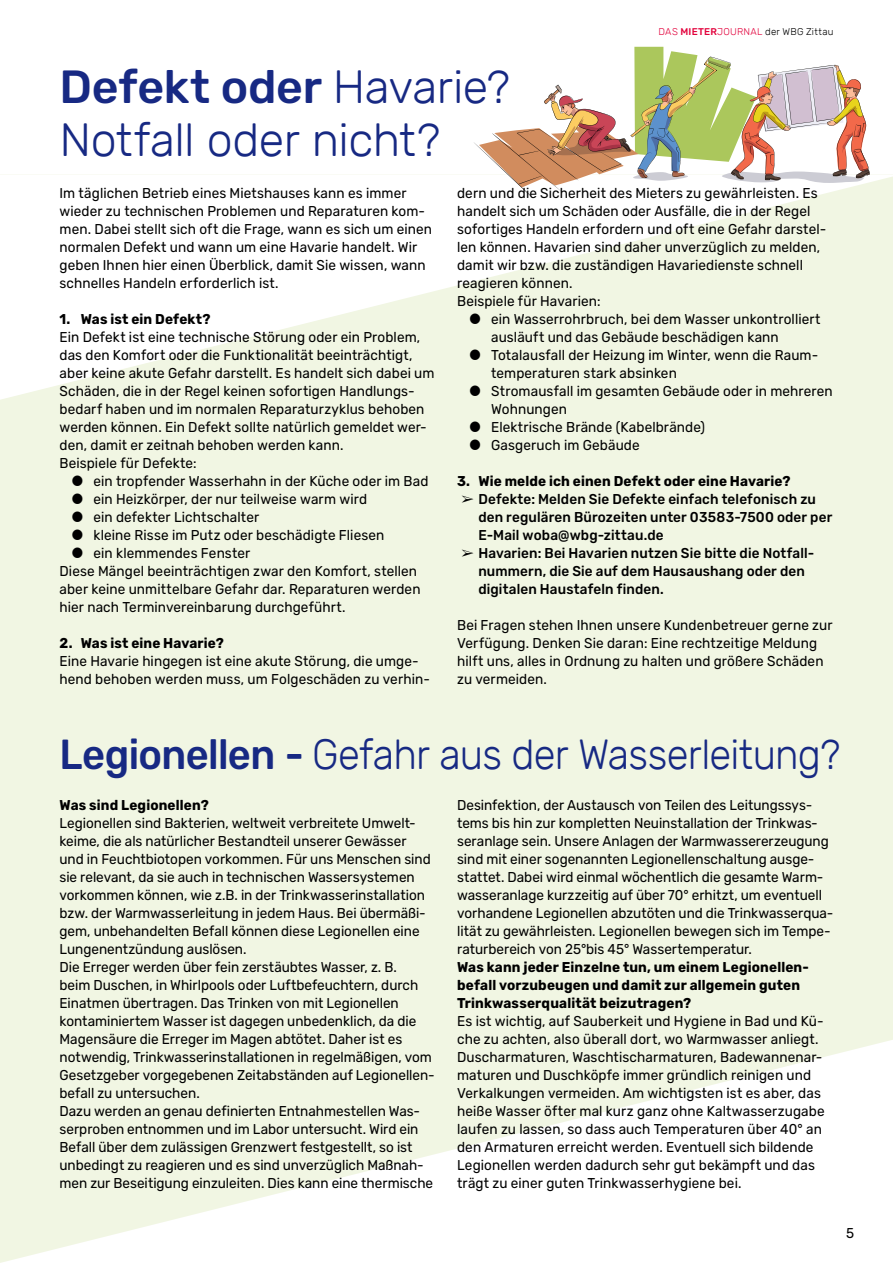
<style>
.page{position:relative;width:893px;height:1263px;background:#fff}
.page>*{position:absolute;margin:0;border:0;box-sizing:border-box;transform-origin:0 0}
.t1{font:300 46.5px/52.5px "Rubik";letter-spacing:-.01em;color:#172983}
.t2{font:300 42px "Rubik";letter-spacing:-.02em;color:#172983;scale:.95 1}
.t3{font:14.25px/18px "Rubik";letter-spacing:.005em;color:#000;scale:.95 1}
.t4{font:500 14.25px/18px "Rubik";letter-spacing:.01em;color:#000;scale:.95 1}
.t5{font:700 14.25px/18px "Rubik";letter-spacing:.01em;color:#000;scale:.95 1}
.t6{font:300 9.75px "Rubik";letter-spacing:.025em;color:#000}
.s1{color:#e2003b}
.s2{font-weight:500;color:#e2003b}
.s3{font-weight:500}
.s4{font-family:"Monotype Sorts"}
</style>
<div class="page">
<div style="left:0;top:174px;width:893px;height:1089px;background:#f1f6e3"></div>
<svg style="left:0;top:174px;width:893px;height:226px"></svg>
<svg style="left:1px;top:1040px;width:892px;height:223px;fill:#fdfefc"></svg>
<svg style="left:473px;top:47px;width:397px;height:151px"></svg>
<p class="t6" style="left:658px;top:26px;width:176px"><span class="s1">DAS</span> <span class="s2">MIETER</span><span class="s1">JOURNAL</span> der WBG Zittau</p>
<h1 class="t1" style="left:60px;top:62px;width:452px"><span class="s3">Defekt oder</span> Havarie?<br>Notfall oder nicht?</h1>
<p class="t3" style="left:60px;top:184px;width:394px">Im täglichen Betrieb eines Mietshauses kann es immer wieder zu technischen Problemen und Reparaturen kom&shy;men. Dabei stellt sich oft die Frage, wann es sich um einen normalen Defekt und wann um eine Havarie handelt. Wir geben Ihnen hier einen Überblick, damit Sie wissen, wann schnelles Handeln erforderlich ist.</p>
<p class="t5" style="left:60px;top:310px;width:161px">1. Was ist ein Defekt?</p>
<p class="t3" style="left:60px;top:328px;width:396px">Ein Defekt ist eine technische Störung oder ein Problem, das den Komfort oder die Funktionalität beeinträchtigt, aber keine akute Gefahr darstellt. Es handelt sich dabei um Schäden, die in der Regel keinen sofortigen Handlungs&shy;bedarf haben und im normalen Reparaturzyklus behoben werden können. Ein Defekt sollte natürlich gemeldet wer&shy;den, damit er zeitnah behoben werden kann.<br>Beispiele für Defekte:</p>
<p class="t3" style="left:72px;top:472px;width:376px"><span class="s4">O</span> ein tropfender Wasserhahn in der Küche oder im Bad</p>
<p class="t3" style="left:72px;top:490px;width:312px"><span class="s4">O</span> ein Heizkörper, der nur teilweise warm wird</p>
<p class="t3" style="left:72px;top:508px;width:198px"><span class="s4">O</span> ein defekter Lichtschalter</p>
<p class="t3" style="left:72px;top:526px;width:330px"><span class="s4">O</span> kleine Risse im Putz oder beschädigte Fliesen</p>
<p class="t3" style="left:72px;top:544px;width:189px"><span class="s4">O</span> ein klemmendes Fenster</p>
<p class="t3" style="left:60px;top:562px;width:378px">Diese Mängel beeinträchtigen zwar den Komfort, stellen</p>
<p class="t3" style="left:60px;top:580px;width:382px">aber keine unmittelbare Gefahr dar. Reparaturen werden</p>
<p class="t3" style="left:60px;top:598px;width:303px">hier nach Terminvereinbarung durchgeführt.</p>
<p class="t5" style="left:60px;top:634px;width:175px">2. Was ist eine Havarie?</p>
<p class="t3" style="left:60px;top:652px;width:391px">Eine Havarie hingegen ist eine akute Störung, die umge&shy;hend behoben werden muss, um Folgeschäden zu verhin-</p>
<p class="t3" style="left:457px;top:184px;width:390px">dern und die Sicherheit des Mieters zu gewährleisten. Es handelt sich um Schäden oder Ausfälle, die in der Regel sofortiges Handeln erfordern und oft eine Gefahr darstel&shy;len können. Havarien sind daher unverzüglich zu melden, damit wir bzw. die zuständigen Havariedienste schnell reagieren können.<br>Beispiele für Havarien:</p>
<p class="t3" style="left:470px;top:310px;width:371px"><span class="s4">O</span> ein Wasserrohrbruch, bei dem Wasser unkontrolliert</p>
<p class="t3" style="left:491px;top:328px;width:304px">ausläuft und das Gebäude beschädigen kann</p>
<p class="t3" style="left:470px;top:346px;width:368px"><span class="s4">O</span> Totalausfall der Heizung im Winter, wenn die Raum-</p>
<p class="t3" style="left:491px;top:364px;width:197px">temperaturen stark absinken</p>
<p class="t3" style="left:470px;top:382px;width:383px"><span class="s4">O</span> Stromausfall im gesamten Gebäude oder in mehreren</p>
<p class="t3" style="left:491px;top:400px;width:81px">Wohnungen</p>
<p class="t3" style="left:470px;top:418px;width:249px"><span class="s4">O</span> Elektrische Brände (Kabelbrände)</p>
<p class="t3" style="left:470px;top:436px;width:180px"><span class="s4">O</span> Gasgeruch im Gebäude</p>
<p class="t5" style="left:457px;top:472px;width:352px">3. Wie melde ich einen Defekt oder eine Havarie?</p>
<p class="t4" style="left:478px;top:490px;width:374px;text-indent:-17px">➢ Defekte: Melden Sie Defekte einfach telefonisch zu den regulären Bürozeiten unter 03583-7500 oder per<br>E-Mail woba@wbg-zittau.de</p>
<p class="t4" style="left:478px;top:544px;width:355px;text-indent:-17px">➢ Havarien: Bei Havarien nutzen Sie bitte die Notfall&shy;nummern, die Sie auf dem Hausaushang oder den digitalen Haustafeln finden.</p>
<p class="t3" style="left:457px;top:616px;width:397px">Bei Fragen stehen Ihnen unsere Kundenbetreuer gerne zur Verfügung. Denken Sie daran: Eine rechtzeitige Meldung hilft uns, alles in Ordnung zu halten und größere Schäden zu vermeiden.</p>
<h2 class="t2" style="left:60px;top:731px;width:824px"><span class="s3">Legionellen -</span> Gefahr aus der Wasserleitung?</h2>
<p class="t5" style="left:60px;top:796px;width:159px">Was sind Legionellen?</p>
<p class="t3" style="left:60px;top:814px;width:396px">Legionellen sind Bakterien, weltweit verbreitete Umwelt&shy;keime, die als natürlicher Bestandteil unserer Gewässer<br>und in Feuchtbiotopen vorkommen. Für uns Menschen sind sie relevant, da sie auch in technischen Wassersystemen vorkommen können, wie z.B. in der Trinkwasserinstallation bzw. der Warmwasserleitung in jedem Haus. Bei übermäßi&shy;gem, unbehandelten Befall können diese Legionellen eine Lungenentzündung auslösen.<br>Die Erreger werden über fein zerstäubtes Wasser, z. B.<br>beim Duschen, in Whirlpools oder Luftbefeuchtern, durch Einatmen übertragen. Das Trinken von mit Legionellen kontaminiertem Wasser ist dagegen unbedenklich, da die Magensäure die Erreger im Magen abtötet. Daher ist es notwendig, Trinkwasserinstallationen in regelmäßigen, vom Gesetzgeber vorgegebenen Zeitabständen auf Legionellen&shy;befall zu untersuchen.<br>Dazu werden an genau definierten Entnahmestellen Was&shy;serproben entnommen und im Labor untersucht. Wird ein Befall über dem zulässigen Grenzwert festgestellt, so ist unbedingt zu reagieren und es sind unverzüglich Maßnah&shy;men zur Beseitigung einzuleiten. Dies kann eine thermische</p>
<p class="t3" style="left:457px;top:796px;width:398px">Desinfektion, der Austausch von Teilen des Leitungssys&shy;tems bis hin zur kompletten Neuinstallation der Trinkwas&shy;seranlage sein. Unsere Anlagen der Warmwassererzeugung sind mit einer sogenannten Legionellenschaltung ausge&shy;stattet. Dabei wird einmal wöchentlich die gesamte Warm&shy;wasseranlage kurzzeitig auf über 70° erhitzt, um eventuell vorhandene Legionellen abzutöten und die Trinkwasserqua&shy;lität zu gewährleisten. Legionellen bewegen sich im Tempe&shy;raturbereich von 25°bis 45° Wassertemperatur.</p>
<p class="t5" style="left:457px;top:958px;width:372px">Was kann jeder Einzelne tun, um einem Legionellen&shy;befall vorzubeugen und damit zur allgemein guten<br>Trinkwasserqualität beizutragen?</p>
<p class="t3" style="left:457px;top:1012px;width:388px">Es ist wichtig, auf Sauberkeit und Hygiene in Bad und Kü&shy;che zu achten, also überall dort, wo Warmwasser anliegt.<br>Duscharmaturen, Waschtischarmaturen, Badewannenar&shy;maturen und Duschköpfe immer gründlich reinigen und Verkalkungen vermeiden. Am wichtigsten ist es aber, das heiße Wasser öfter mal kurz ganz ohne Kaltwasserzugabe laufen zu lassen, so dass auch Temperaturen über 40° an den Armaturen erreicht werden. Eventuell sich bildende Legionellen werden dadurch sehr gut bekämpft und das trägt zu einer guten Trinkwasserhygiene bei.</p>
<p class="t3" style="left:846px;top:1224px;width:10px">5</p>
</div>
